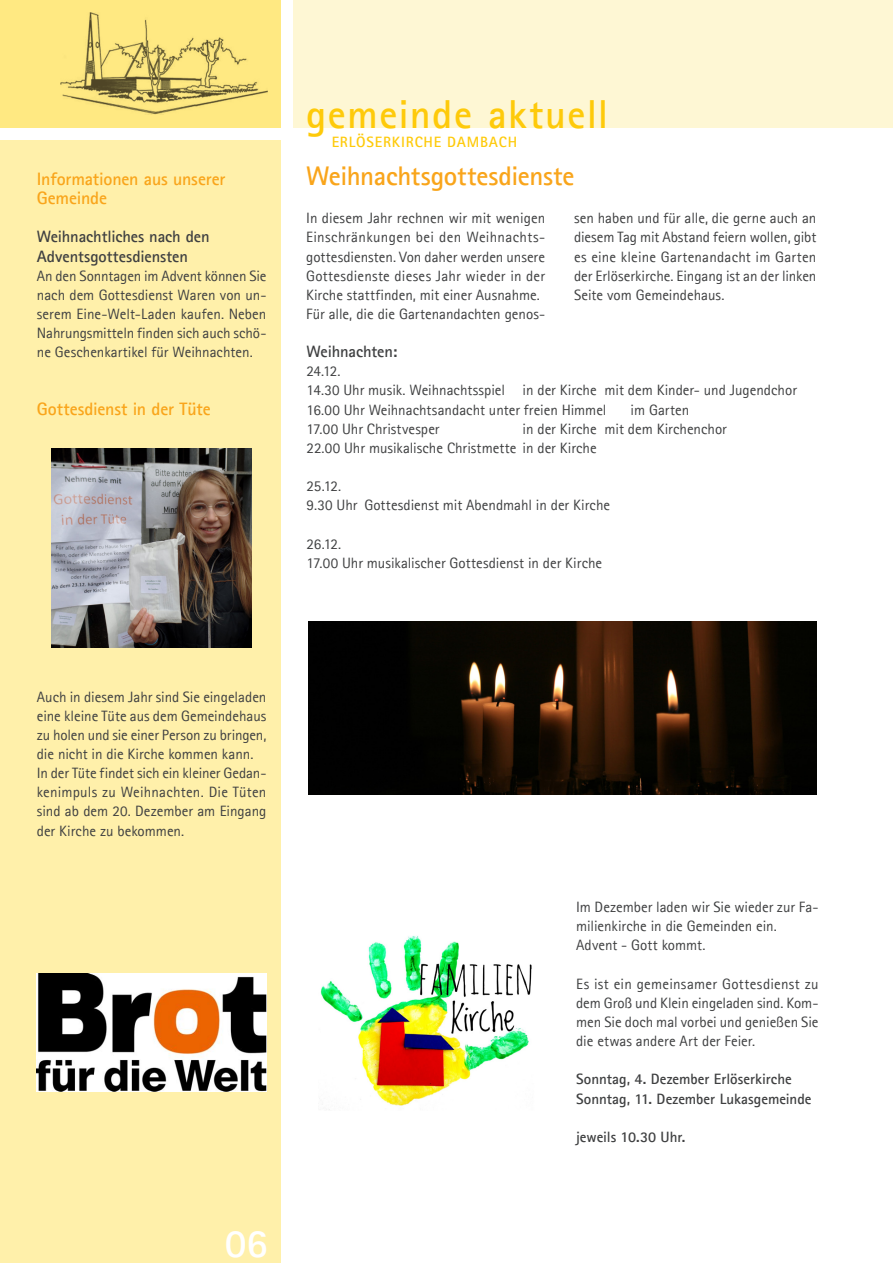
<style>
.page{position:relative;width:893px;height:1263px;background:#fff}
.page>*{position:absolute;margin:0;border:0;box-sizing:border-box;transform-origin:0 0}
.t1{font:700 40.5px "Agfa Rotis Sans Serif";letter-spacing:.035em;color:#feca0a}
._1_überschrift_groß{font:700 40.5px "Agfa Rotis Sans Serif";color:#fff}
._1_überschrift_groß-2{font:700 27px "Agfa Rotis Sans Serif";letter-spacing:-.01em;color:#f9a51b}
._3_überschrift_klein{font:700 18px/19.2px "Agfa Rotis Sans Serif";letter-spacing:-.01em;color:#f9a51b}
._2_unterüberschrift{font:700 16.5px/19.2px "Agfa Rotis Sans Serif";letter-spacing:-.005em;color:#3f4041}
._5a_fließtext_normal{font:15px/19.2px "Agfa Rotis Sans Serif";color:#3f4041;text-align:justify}
._5b_fließtext_fett{font:700 15px "Agfa Rotis Sans Serif";color:#3f4041}
.t2{font:700 15px "Agfa Rotis Sans Serif";letter-spacing:.055em;color:#feca0a}
</style>
<div class="page">
<div style="left:293px;top:0;width:600px;height:128px;background:#fef7d4"></div>
<div style="left:0;top:0;width:281px;height:128px;background:#ffe982"></div>
<div style="left:0;top:140px;width:281px;height:1123px;background:#fff0aa"></div>
<img style="left:61px;top:13px;width:207px;height:102px">
<img style="left:37px;top:974px;width:229px;height:117px">
<img style="left:309px;top:622px;width:507px;height:172px">
<img style="left:52px;top:449px;width:200px;height:199px">
<img style="left:320px;top:936px;width:212px;height:174px">
<p class="_3_überschrift_klein" style="left:37px;top:169px;width:190px">Informationen aus unserer<br>Gemeinde</p>
<p class="_2_unterüberschrift" style="left:37px;top:227px;width:174px">Weihnachtliches nach den<br>Adventsgottesdiensten</p>
<p class="_5a_fließtext_normal" style="left:37px;top:266px;width:231px">An den Sonntagen im Advent können Sie nach dem Gottesdienst Waren von un&shy;serem Eine-Welt-Laden kaufen. Neben Nahrungsmitteln finden sich auch schö&shy;ne Geschenkartikel für Weihnachten.</p>
<p class="_3_überschrift_klein" style="left:37px;top:399px;width:175px">Gottesdienst in der Tüte</p>
<h1 class="t1" style="left:306px;top:88px;width:304px">gemeinde aktuell</h1>
<p class="t2" style="left:332px;top:132px;width:187px">ERLÖSERKIRCHE DAMBACH</p>
<p class="_1_überschrift_groß-2" style="left:306px;top:159px;width:270px">Weihnachtsgottesdienste</p>
<p class="_5a_fließtext_normal" style="left:306px;top:208px;width:241px">In diesem Jahr rechnen wir mit wenigen Einschränkungen bei den Weihnachts&shy;gottesdiensten. Von daher werden unsere Gottesdienste dieses Jahr wieder in der Kirche stattfinden, mit einer Ausnahme.</p>
<p class="_5a_fließtext_normal" style="left:306px;top:304px;width:240px">Für alle, die die Gartenandachten genos-</p>
<p class="_5a_fließtext_normal" style="left:574px;top:208px;width:244px">sen haben und für alle, die gerne auch an diesem Tag mit Abstand feiern wollen, gibt es eine kleine Gartenandacht im Garten der Erlöserkirche. Eingang ist an der linken Seite vom Gemeindehaus.</p>
<p class="_2_unterüberschrift" style="left:307px;top:342px;width:92px">Weihnachten:</p>
<p class="_5a_fließtext_normal" style="left:307px;top:362px;width:35px">24.12.</p>
<p class="_5a_fließtext_normal" style="left:307px;top:381px;width:492px">14.30 Uhr musik. Weihnachtsspiel in der Kirche mit dem Kinder- und Jugendchor</p>
<p class="_5a_fließtext_normal" style="left:307px;top:400px;width:301px">16.00 Uhr Weihnachtsandacht unter freien Himmel</p>
<p class="_5a_fließtext_normal" style="left:631px;top:400px;width:60px">im Garten</p>
<p class="_5a_fließtext_normal" style="left:307px;top:419px;width:135px">17.00 Uhr Christvesper</p>
<p class="_5a_fließtext_normal" style="left:523px;top:419px;width:206px">in der Kirche mit dem Kirchenchor</p>
<p class="_5a_fließtext_normal" style="left:307px;top:438px;width:292px">22.00 Uhr musikalische Christmette in der Kirche</p>
<p class="_5a_fließtext_normal" style="left:307px;top:476px;width:36px">25.12.</p>
<p class="_5a_fließtext_normal" style="left:307px;top:495px;width:305px">9.30 Uhr Gottesdienst mit Abendmahl in der Kirche</p>
<p class="_5a_fließtext_normal" style="left:307px;top:534px;width:36px">26.12.</p>
<p class="_5a_fließtext_normal" style="left:307px;top:553px;width:297px">17.00 Uhr musikalischer Gottesdienst in der Kirche</p>
<p class="_5a_fließtext_normal" style="left:37px;top:687px;width:231px">Auch in diesem Jahr sind Sie eingeladen eine kleine Tüte aus dem Gemeindehaus zu holen und sie einer Person zu bringen, die nicht in die Kirche kommen kann.</p>
<p class="_5a_fließtext_normal" style="left:37px;top:763px;width:231px">In der Tüte findet sich ein kleiner Gedan&shy;kenimpuls zu Weihnachten. Die Tüten sind ab dem 20. Dezember am Eingang der Kirche zu bekommen.</p>
<p class="_1_überschrift_groß" style="left:225px;top:1217px;width:45px">06</p>
<p class="_5a_fließtext_normal" style="left:576px;top:897px;width:244px">Im Dezember laden wir Sie wieder zur Fa&shy;milienkirche in die Gemeinden ein.</p>
<p class="_5a_fließtext_normal" style="left:576px;top:936px;width:131px">Advent - Gott kommt.</p>
<p class="_5a_fließtext_normal" style="left:576px;top:974px;width:244px">Es ist ein gemeinsamer Gottesdienst zu dem Groß und Klein eingeladen sind. Kom&shy;men Sie doch mal vorbei und genießen Sie die etwas andere Art der Feier.</p>
<p class="_5b_fließtext_fett" style="left:576px;top:1070px;width:217px">Sonntag, 4. Dezember Erlöserkirche</p>
<p class="_5b_fließtext_fett" style="left:576px;top:1089px;width:237px">Sonntag, 11. Dezember Lukasgemeinde</p>
<p class="_5b_fließtext_fett" style="left:576px;top:1127px;width:111px">jeweils 10.30 Uhr.</p>
</div>
